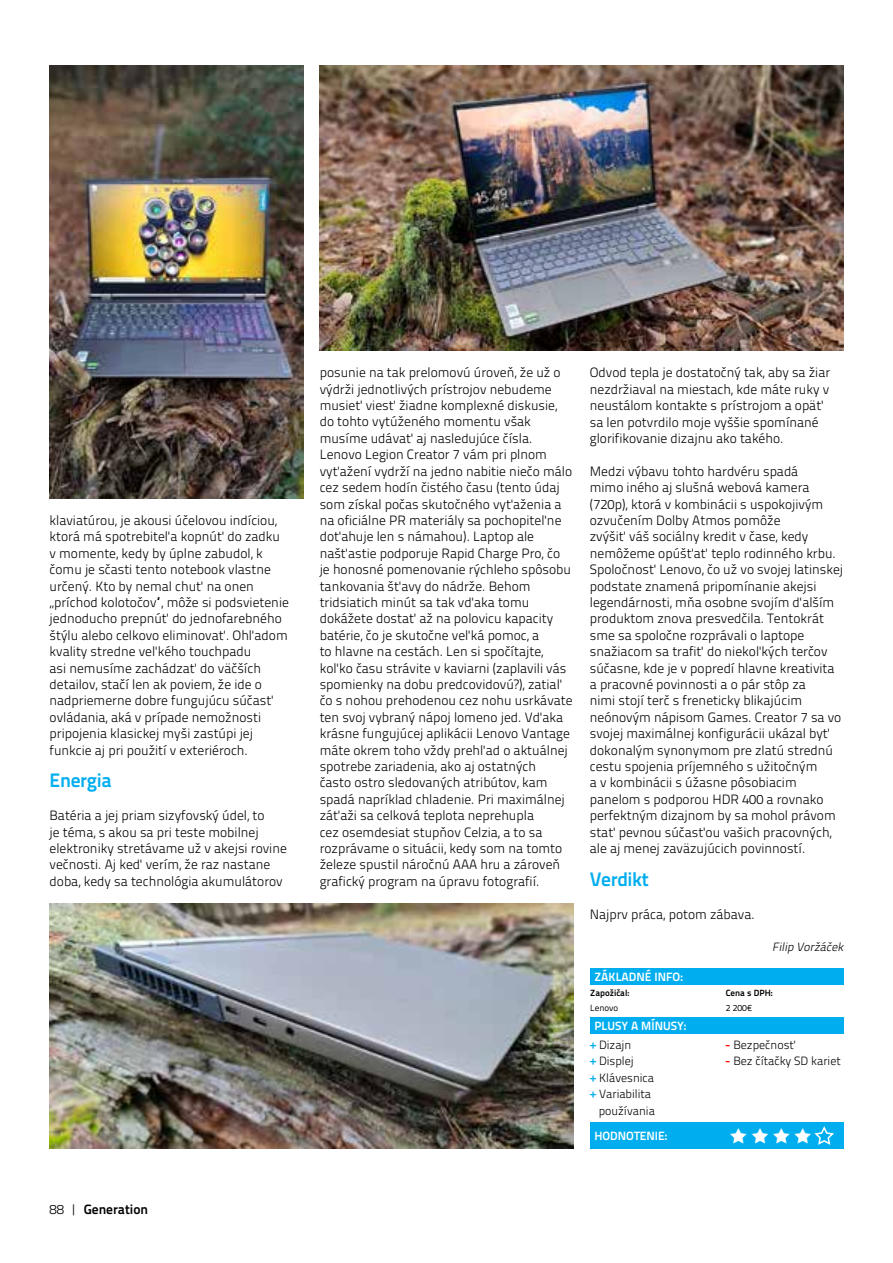
<style>
.page{position:relative;width:893px;height:1263px;background:#fff}
.page>*{position:absolute;margin:0;border:0;box-sizing:border-box;transform-origin:0 0}
.t1{font:700 19.5px "Titillium Text 22 L";letter-spacing:-.02em;color:#00aeef}
.t2{font:300 13.5px/16.4px "Titillium Text 22 L";color:#000}
.t3{font:700 13.5px "Titillium Text 22 L";color:#000}
.t4{font:300 12px "Titillium Text 22 L";color:#000}
.t5{font:700 12px "Titillium Text 22 L";color:#fff}
.t6{font:italic 300 12px "Titillium Text 22 L";color:#000}
.t7{font:700 9px "Titillium Text 22 L";color:#000}
.t8{font:9px "Titillium Text 22 L";color:#000}
.s1{font-weight:300}
.s2{font-weight:700;color:#00aeef}
.s3{font-weight:700;color:#f00}
</style>
<div class="page">
<div style="left:590px;top:968px;width:253px;height:16px;background:#00aeef"></div>
<div style="left:590px;top:1017px;width:253px;height:17px;background:#00aeef"></div>
<div style="left:590px;top:1122px;width:253px;height:26px;background:#00aeef"></div>
<img style="left:50px;top:66px;width:253px;height:433px">
<img style="left:320px;top:66px;width:523px;height:285px">
<img style="left:50px;top:904px;width:523px;height:244px">
<p class="t2" style="left:50px;top:511px;width:241px">klaviatúrou, je akousi účelovou indíciou, ktorá má spotrebiteľa kopnúť do zadku v momente, kedy by úplne zabudol, k čomu je sčasti tento notebook vlastne určený. Kto by nemal chuť na onen „príchod kolotočov“, môže si podsvietenie jednoducho prepnúť do jednofarebného štýlu alebo celkovo eliminovať. Ohľadom kvality stredne veľkého touchpadu<br>asi nemusíme zachádzať do väčších detailov, stačí len ak poviem, že ide o nadpriemerne dobre fungujúcu súčasť ovládania, aká v prípade nemožnosti pripojenia klasickej myši zastúpi jej funkcie aj pri použití v exteriéroch.</p>
<h1 class="t1" style="left:50px;top:765px;width:64px">Energia</h1>
<p class="t2" style="left:50px;top:806px;width:239px">Batéria a jej priam sizyfovský údel, to<br>je téma, s akou sa pri teste mobilnej elektroniky stretávame už v akejsi rovine večnosti. Aj keď verím, že raz nastane doba, kedy sa technológia akumulátorov</p>
<p class="t3" style="left:50px;top:1199px;width:100px"><span class="s1">88 |</span> Generation</p>
<p class="t2" style="left:320px;top:364px;width:254px">posunie na tak prelomovú úroveň, že už o výdrži jednotlivých prístrojov nebudeme musieť viesť žiadne komplexné diskusie, do tohto vytúženého momentu však musíme udávať aj nasledujúce čísla.<br>Lenovo Legion Creator 7 vám pri plnom vyťažení vydrží na jedno nabitie niečo málo cez sedem hodín čistého času (tento údaj som získal počas skutočného vyťaženia a na oficiálne PR materiály sa pochopiteľne doťahuje len s námahou). Laptop ale našťastie podporuje Rapid Charge Pro, čo je honosné pomenovanie rýchleho spôsobu tankovania šťavy do nádrže. Behom tridsiatich minút sa tak vďaka tomu dokážete dostať až na polovicu kapacity batérie, čo je skutočne veľká pomoc, a<br>to hlavne na cestách. Len si spočítajte, koľko času strávite v kaviarni (zaplavili vás spomienky na dobu predcovidovú?), zatiaľ čo s nohou prehodenou cez nohu usrkávate ten svoj vybraný nápoj lomeno jed. Vďaka krásne fungujúcej aplikácii Lenovo Vantage máte okrem toho vždy prehľad o aktuálnej spotrebe zariadenia, ako aj ostatných<br>často ostro sledovaných atribútov, kam spadá napríklad chladenie. Pri maximálnej záťaži sa celková teplota neprehupla<br>cez osemdesiat stupňov Celzia, a to sa rozprávame o situácii, kedy som na tomto železe spustil náročnú AAA hru a zároveň grafický program na úpravu fotografií.</p>
<p class="t2" style="left:590px;top:364px;width:242px">Odvod tepla je dostatočný tak, aby sa žiar nezdržiaval na miestach, kde máte ruky v neustálom kontakte s prístrojom a opäť sa len potvrdilo moje vyššie spomínané glorifikovanie dizajnu ako takého.</p>
<p class="t2" style="left:590px;top:462px;width:255px">Medzi výbavu tohto hardvéru spadá<br>mimo iného aj slušná webová kamera (720p), ktorá v kombinácii s uspokojivým ozvučením Dolby Atmos pomôže<br>zvýšiť váš sociálny kredit v čase, kedy nemôžeme opúšťať teplo rodinného krbu.<br>Spoločnosť Lenovo, čo už vo svojej latinskej podstate znamená pripomínanie akejsi legendárnosti, mňa osobne svojím ďalším produktom znova presvedčila. Tentokrát sme sa spoločne rozprávali o laptope snažiacom sa trafiť do niekoľkých terčov súčasne, kde je v popredí hlavne kreativita a pracovné povinnosti a o pár stôp za<br>nimi stojí terč s freneticky blikajúcim neónovým nápisom Games. Creator 7 sa vo svojej maximálnej konfigurácii ukázal byť dokonalým synonymom pre zlatú strednú cestu spojenia príjemného s užitočným<br>a v kombinácii s úžasne pôsobiacim panelom s podporou HDR 400 a rovnako perfektným dizajnom by sa mohol právom stať pevnou súčasťou vašich pracovných, ale aj menej zaväzujúcich povinností.</p>
<h1 class="t1" style="left:590px;top:864px;width:60px">Verdikt</h1>
<p class="t2" style="left:590px;top:905px;width:166px">Najprv práca, potom zábava.</p>
<p class="t6" style="left:772px;top:938px;width:76px">Filip Voržáček</p>
<p class="t5" style="left:594px;top:967px;width:90px">ZÁKLADNÉ INFO:</p>
<p class="t7" style="left:590px;top:986px;width:41px">Zapožičal:</p>
<p class="t8" style="left:590px;top:1001px;width:30px">Lenovo</p>
<p class="t5" style="left:594px;top:1017px;width:93px">PLUSY A MÍNUSY:</p>
<p class="t4" style="left:590px;top:1036px;width:43px"><span class="s2">+</span> Dizajn</p>
<p class="t4" style="left:590px;top:1052px;width:45px"><span class="s2">+</span> Displej</p>
<p class="t4" style="left:590px;top:1069px;width:65px"><span class="s2">+</span> Klávesnica</p>
<p class="t4" style="left:590px;top:1085px;width:62px"><span class="s2">+</span> Variabilita</p>
<p class="t4" style="left:599px;top:1101px;width:58px">používania</p>
<p class="t5" style="left:594px;top:1126px;width:74px">HODNOTENIE:</p>
<p class="t7" style="left:726px;top:986px;width:48px">Cena s DPH:</p>
<p class="t8" style="left:726px;top:1001px;width:28px">2 200€</p>
<p class="t4" style="left:725px;top:1036px;width:72px"><span class="s3">-</span> Bezpečnosť</p>
<p class="t4" style="left:725px;top:1052px;width:117px"><span class="s3">-</span> Bez čítačky SD kariet</p>
</div>
